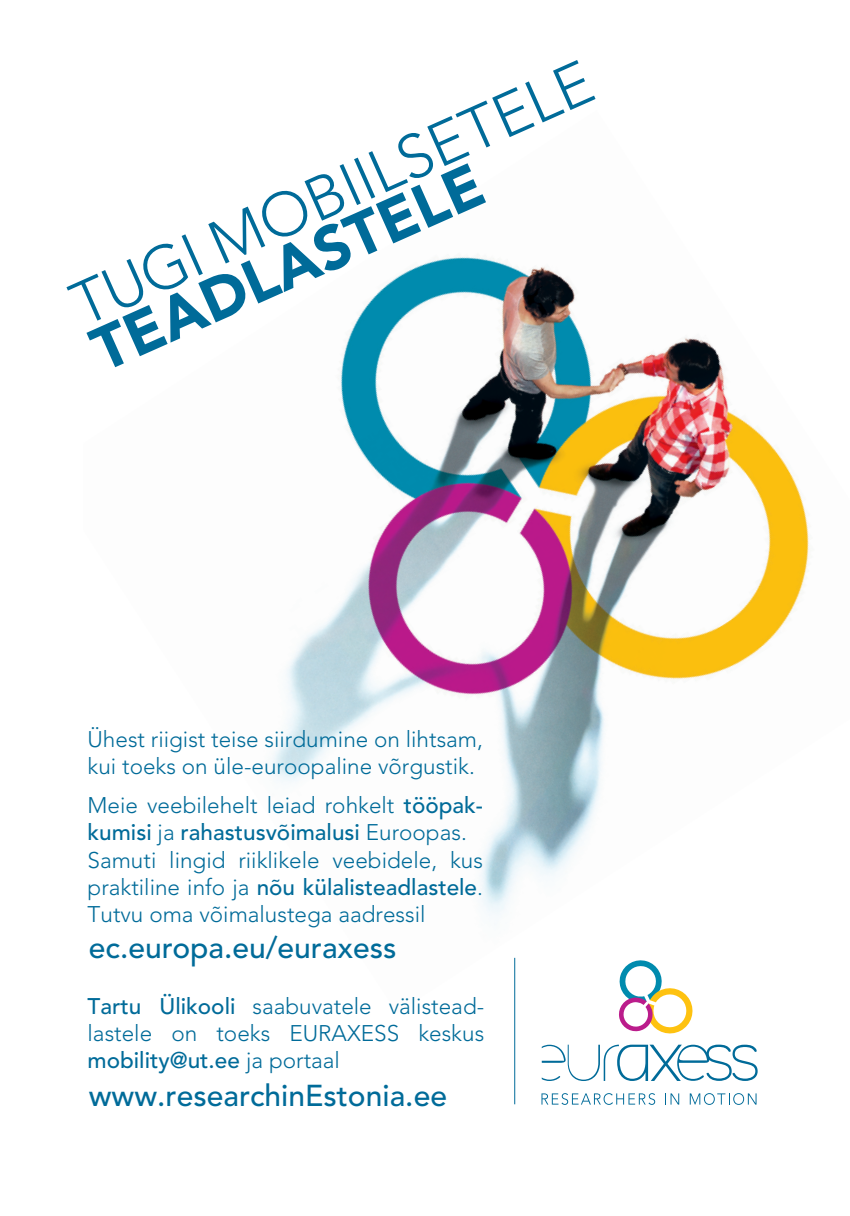
<style>
.page{position:relative;width:850px;height:1216px;background:#fff}
.page>*{position:absolute;margin:0;border:0;box-sizing:border-box;transform-origin:0 0}
.t1{font:300 60.75px "Avenir LT Std";color:#006b99}
.t2{font:900 60.75px "Avenir LT Std";color:#006b99}
.t3{font:500 30px "Avenir LT Std";color:#006b99}
.t4{font:300 22.5px/27px "Avenir LT Std";color:#006b99}
.s1{font-weight:500}
</style>
<div class="page">
<img style="left:272px;top:257px;width:537px;height:755px">
<svg style="left:541px;top:1093px;width:113px;height:11px"></svg>
<svg style="left:665px;top:1093px;width:14px;height:11px"></svg>
<svg style="left:689px;top:1093px;width:67px;height:11px"></svg>
<svg style="left:541px;top:1044px;width:216px;height:36px"></svg>
<svg style="left:617px;top:957px;width:78px;height:77px"></svg>
<hr style="left:514px;top:957px;width:1px;height:147px;background:#006b99">
<h1 class="t1" style="left:60px;top:275px;width:564px;rotate:-24deg">TUGI MOBIILSETELE</h1>
<h1 class="t2" style="left:80px;top:319px;width:423px;rotate:-24deg">TEADLASTELE</h1>
<p class="t4" style="left:88px;top:726px;width:396px">Ühest riigist teise siirdumine on lihtsam, kui toeks on üle-euroopaline võrgustik.</p>
<p class="t4" style="left:88px;top:792px;width:397px">Meie veebilehelt leiad rohkelt <span class="s1">tööpak&shy;kumisi</span> ja <span class="s1">rahastusvõimalusi</span> Euroopas.<br>Samuti lingid riiklikele veebidele, kus praktiline info ja <span class="s1">nõu külalisteadlastele</span>.<br>Tutvu oma võimalustega aadressil</p>
<h2 class="t3" style="left:89px;top:930px;width:309px">ec.europa.eu/euraxess</h2>
<p class="t4" style="left:88px;top:992px;width:398px;text-align:justify"><span class="s1">Tartu Ülikooli</span> saabuvatele välistead&shy;lastele on toeks EURAXESS keskus <span class="s1">mobility@ut.ee</span> ja portaal</p>
<h2 class="t3" style="left:89px;top:1078px;width:359px">www.researchinEstonia.ee</h2>
</div>
